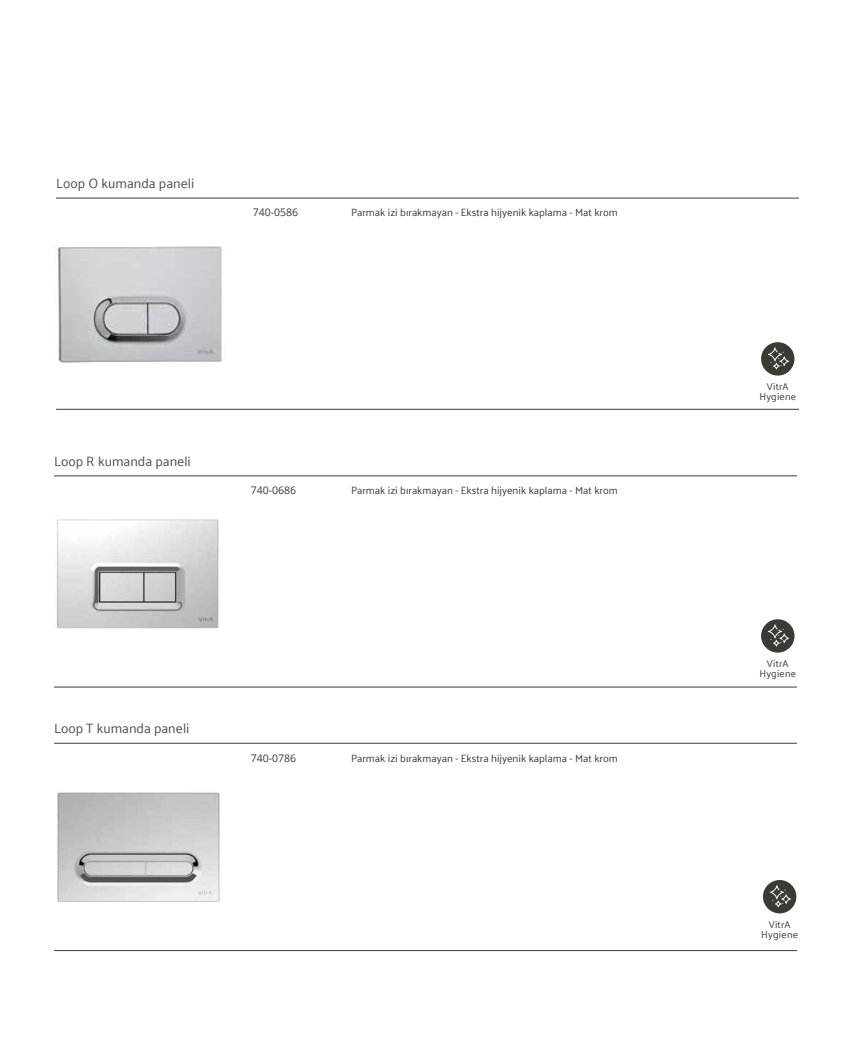
<style>
.page{position:relative;width:851px;height:1063px;background:#fff}
.page>*{position:absolute;margin:0;border:0;box-sizing:border-box;transform-origin:0 0}
.t1{font:13.5px "Palanquin";color:#4d4d4f}
.t2{font:10.5px "Palanquin";color:#3d3a36}
.t3{font:10.5px "Open Sans";color:#3d3a36}
.t4{font:10.05px/10.1px "Palanquin";letter-spacing:.02em;color:#3d3a36;text-align:center}
</style>
<div class="page">
<hr style="left:56px;top:198px;width:742px;height:1px;background:#3d3a36">
<hr style="left:56px;top:409px;width:742px;height:1px;background:#3d3a36">
<img style="left:54px;top:246px;width:169px;height:116px">
<svg style="left:761px;top:342px;width:33px;height:34px"></svg>
<hr style="left:54px;top:475px;width:742px;height:1px;background:#3d3a36">
<hr style="left:54px;top:687px;width:742px;height:1px;background:#3d3a36">
<img style="left:57px;top:519px;width:162px;height:109px">
<svg style="left:761px;top:619px;width:33px;height:34px"></svg>
<hr style="left:54px;top:743px;width:742px;height:1px;background:#3d3a36">
<img style="left:57px;top:792px;width:163px;height:110px">
<hr style="left:54px;top:950px;width:742px;height:1px;background:#3d3a36">
<svg style="left:763px;top:880px;width:33px;height:33px"></svg>
<p class="t1" style="left:56px;top:175px;width:140px">Loop O kumanda paneli</p>
<p class="t3" style="left:253px;top:205px;width:47px">740-0586</p>
<p class="t2" style="left:351px;top:207px;width:268px">Parmak izi bırakmayan - Ekstra hijyenik kaplama - Mat krom</p>
<p class="t1" style="left:54px;top:453px;width:138px">Loop R kumanda paneli</p>
<p class="t3" style="left:251px;top:483px;width:47px">740-0686</p>
<p class="t2" style="left:351px;top:484px;width:268px">Parmak izi bırakmayan - Ekstra hijyenik kaplama - Mat krom</p>
<p class="t1" style="left:54px;top:720px;width:137px">Loop T kumanda paneli</p>
<p class="t3" style="left:251px;top:751px;width:47px">740-0786</p>
<p class="t2" style="left:351px;top:752px;width:268px">Parmak izi bırakmayan - Ekstra hijyenik kaplama - Mat krom</p>
<p class="t4" style="left:759px;top:381px;width:38px">VitrA<br>Hygiene</p>
<p class="t4" style="left:759px;top:658px;width:38px">VitrA<br>Hygiene</p>
<p class="t4" style="left:761px;top:919px;width:38px">VitrA<br>Hygiene</p>
</div>
